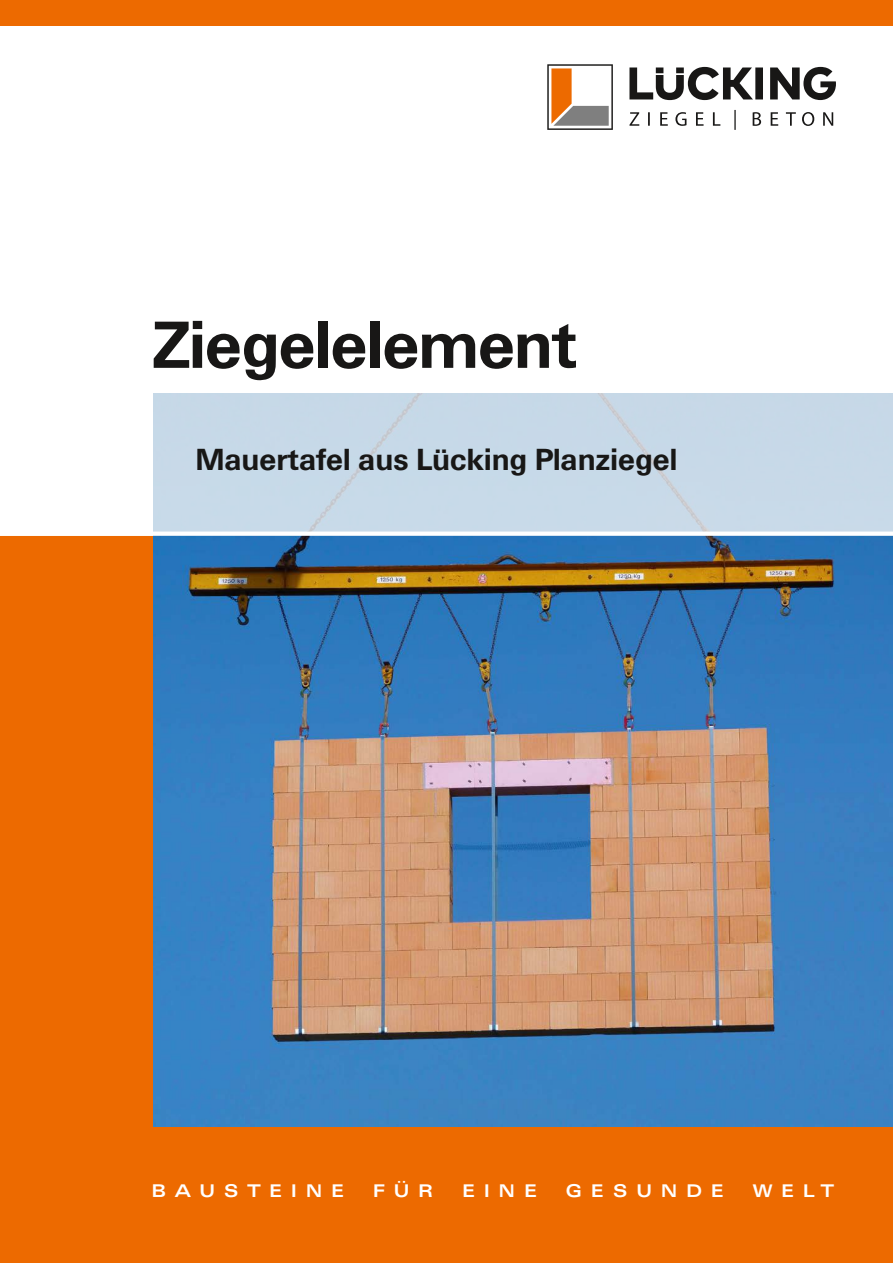
<style>
.page{position:relative;width:893px;height:1263px;background:#fff}
.page>*{position:absolute;margin:0;border:0;box-sizing:border-box;transform-origin:0 0}
.t1{font:700 65.4px "Univers LU";letter-spacing:-.02em;color:#181716}
.t2{font:700 30px "Univers LU";letter-spacing:-.005em;color:#181716}
.t3{font:700 18px "Univers Extended BQ";letter-spacing:.515em;color:#fff}
</style>
<div class="page">
<div style="left:0;top:536px;width:893px;height:727px;background:#ed6a00"></div>
<img style="left:153px;top:536px;width:740px;height:591px">
<div style="left:153px;top:393px;width:740px;height:138px;background:#c7d9e8"></div>
<div style="left:0;top:0;width:893px;height:26px;background:#ed6a00"></div>
<svg style="left:629px;top:110px;width:204px;height:20px"></svg>
<svg style="left:629px;top:67px;width:207px;height:33px"></svg>
<svg style="left:547px;top:64px;width:66px;height:66px"></svg>
<h1 class="t1" style="left:153px;top:322px;width:426px">Ziegelelement</h1>
<p class="t2" style="left:196px;top:449px;width:484px">Mauertafel aus Lücking Planziegel</p>
<p class="t3" style="left:152px;top:1183px;width:194px">BAUSTEINE</p>
<p class="t3" style="left:373px;top:1183px;width:62px">FÜR</p>
<p class="t3" style="left:462px;top:1183px;width:76px">EINE</p>
<p class="t3" style="left:566px;top:1183px;width:159px">GESUNDE</p>
<p class="t3" style="left:753px;top:1183px;width:83px">WELT</p>
</div>
